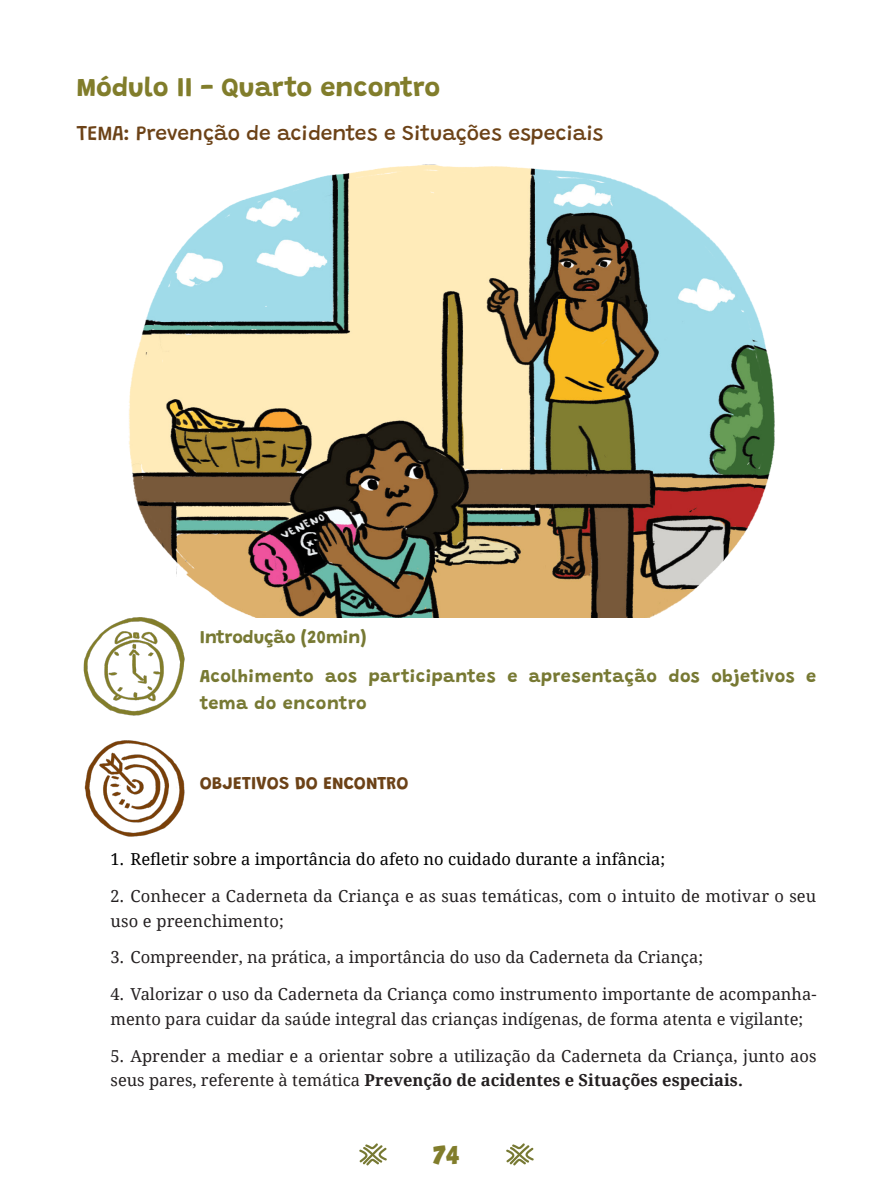
<style>
.page{position:relative;width:893px;height:1191px;background:#fff}
.page>*{position:absolute;margin:0;border:0;box-sizing:border-box;transform-origin:0 0}
.Subtítulo{font:700 27px "Grandstander";color:#817d2b}
.t1{font:900 27px "Grandstander";color:#817d2b}
.Tema{font:500 21px "Grandstander";color:#6c4217}
.Introdução{font:700 18px/27px "Grandstander";letter-spacing:.03em;color:#777933}
.Atividade{font:700 18px "Grandstander";color:#6c4217}
.Introdução-2{font:700 18px "Grandstander";color:#777933}
.t2{font:16.5px/24.8px "Noto Serif";color:#231f20}
.t3{font:16.5px "Noto Serif";color:#000}
.s1{font-weight:700}
</style>
<div class="page">
<svg style="left:359px;top:1143px;width:28px;height:23px"></svg>
<svg style="left:506px;top:1143px;width:28px;height:23px"></svg>
<img style="left:83px;top:618px;width:102px;height:98px">
<img style="left:84px;top:740px;width:101px;height:97px">
<img style="left:129px;top:164px;width:646px;height:454px">
<p class="Subtítulo" style="left:77px;top:67px;width:365px">Módulo II - Quarto encontro</p>
<p class="Tema" style="left:77px;top:117px;width:528px">TEMA: Prevenção de acidentes e Situações especiais</p>
<p class="Introdução-2" style="left:200px;top:623px;width:168px">Introdução (20min)</p>
<p class="Introdução" style="left:200px;top:661px;width:618px">Acolhimento aos participantes e apresentação dos objetivos e tema do encontro</p>
<p class="Atividade" style="left:200px;top:769px;width:210px">OBJETIVOS DO ENCONTRO</p>
<p class="t3" style="left:111px;top:847px;width:556px">1. Refletir sobre a importância do afeto no cuidado durante a infância;</p>
<p class="t2" style="left:111px;top:883px;width:707px">2. Conhecer a Caderneta da Criança e as suas temáticas, com o intuito de motivar o seu uso e preenchimento;</p>
<p class="t2" style="left:111px;top:944px;width:594px">3. Compreender, na prática, a importância do uso da Caderneta da Criança;</p>
<p class="t2" style="left:111px;top:981px;width:707px">4. Valorizar o uso da Caderneta da Criança como instrumento importante de acompanha&shy;mento para cuidar da saúde integral das crianças indígenas, de forma atenta e vigilante;</p>
<p class="t2" style="left:111px;top:1042px;width:707px">5. Aprender a mediar e a orientar sobre a utilização da Caderneta da Criança, junto aos seus pares, referente à temática <span class="s1">Prevenção de acidentes e Situações especiais.</span></p>
<h1 class="t1" style="left:433px;top:1134px;width:29px">74</h1>
</div>
